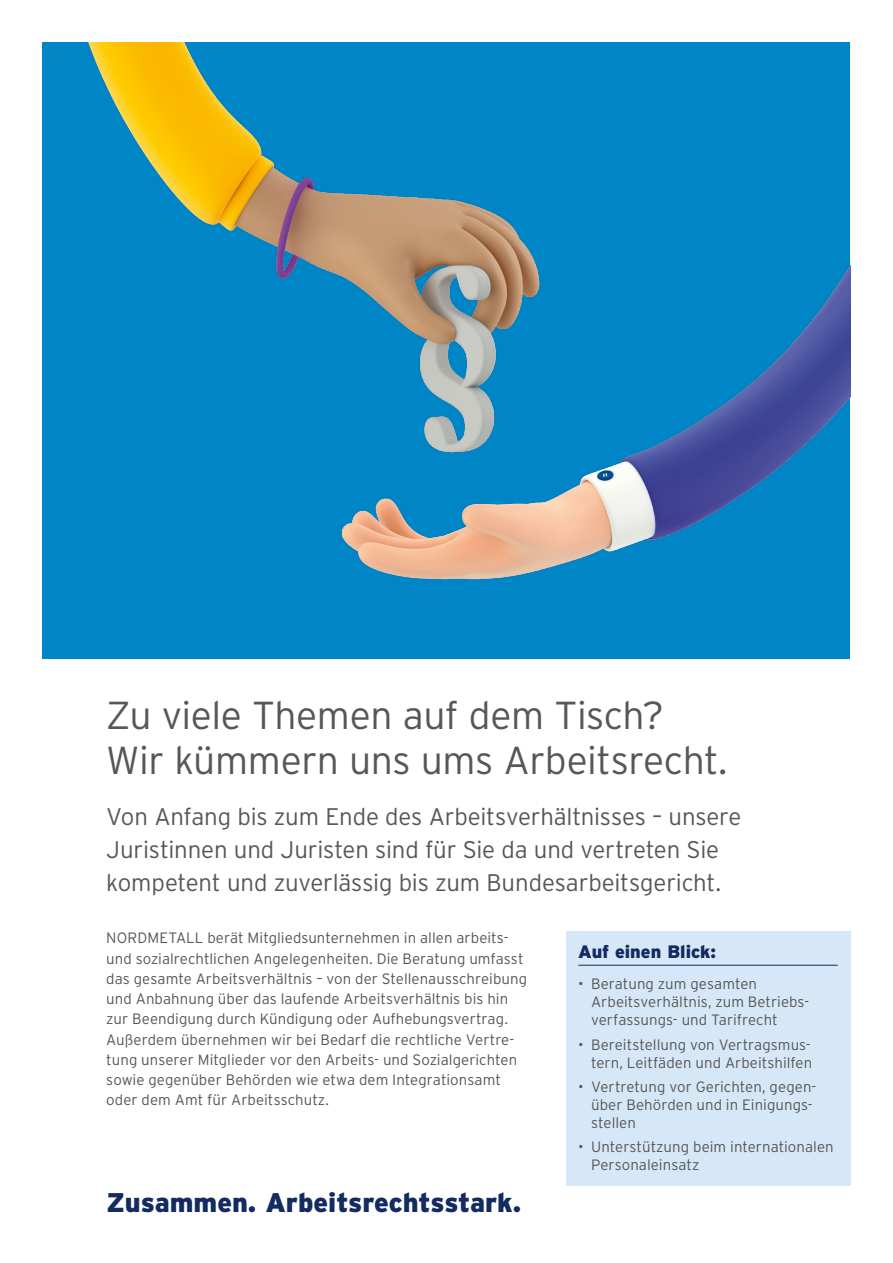
<style>
.page{position:relative;width:893px;height:1263px;background:#fff}
.page>*{position:absolute;margin:0;border:0;box-sizing:border-box;transform-origin:0 0}
.Headline{font:300 39px/45px "Interstate";letter-spacing:-.01em;color:#575756}
.Zusammen{font:900 27px "Interstate";color:#132b60}
.Subtext{font:300 24px/33px "Interstate";letter-spacing:-.01em;color:#575756}
.Auf_einen_Blick{font:900 18px "Interstate";color:#132b60}
.Fliesstext{font:300 15px/20.2px "Interstate";letter-spacing:.005em;color:#575756}
</style>
<div class="page">
<div style="left:566px;top:931px;width:284px;height:254px;background:#d6e8f7"></div>
<hr style="left:578px;top:965px;width:260px;height:1px;background:#132b60">
<div style="left:43px;top:43px;width:807px;height:616px;background:#0085c6"></div>
<img style="left:88px;top:43px;width:762px;height:537px">
<p class="Headline" style="left:106px;top:692px;width:623px">Zu viele Themen auf dem Tisch?<br>Wir kümmern uns ums Arbeitsrecht.</p>
<p class="Subtext" style="left:106px;top:800px;width:637px">Von Anfang bis zum Ende des Arbeitsverhältnisses – unsere<br>Juristinnen und Juristen sind für Sie da und vertreten Sie kompetent und zuverlässig bis zum Bundesarbeitsgericht.</p>
<p class="Fliesstext" style="left:106px;top:928px;width:422px">NORDMETALL berät Mitgliedsunternehmen in allen arbeits&shy;und sozialrechtlichen Angelegenheiten. Die Beratung umfasst das gesamte Arbeitsverhältnis – von der Stellenausschreibung und Anbahnung über das laufende Arbeitsverhältnis bis hin zur Beendigung durch Kündigung oder Aufhebungsvertrag.<br>Außerdem übernehmen wir bei Bedarf die rechtliche Vertre&shy;tung unserer Mitglieder vor den Arbeits- und Sozialgerichten sowie gegenüber Behörden wie etwa dem Integrationsamt oder dem Amt für Arbeitsschutz.</p>
<p class="Zusammen" style="left:106px;top:1187px;width:416px">Zusammen. Arbeitsrechtsstark.</p>
<p class="Auf_einen_Blick" style="left:578px;top:942px;width:139px">Auf einen Blick:</p>
<p class="Fliesstext" style="left:591px;top:975px;width:220px;line-height:18px;text-indent:-13px">• Beratung zum gesamten<br>Arbeitsverhältnis, zum Betriebs&shy;verfassungs- und Tarifrecht</p>
<p class="Fliesstext" style="left:578px;top:1035px;width:235px;line-height:18px;text-align:right">• Bereitstellung von Vertragsmus&shy;tern, Leitfäden und Arbeitshilfen</p>
<p class="Fliesstext" style="left:591px;top:1077px;width:227px;line-height:18px;text-indent:-13px">• Vertretung vor Gerichten, gegen&shy;über Behörden und in Einigungs&shy;stellen</p>
<p class="Fliesstext" style="left:591px;top:1138px;width:244px;line-height:18px;text-indent:-13px">• Unterstützung beim internationalen<br>Personaleinsatz</p>
</div>
